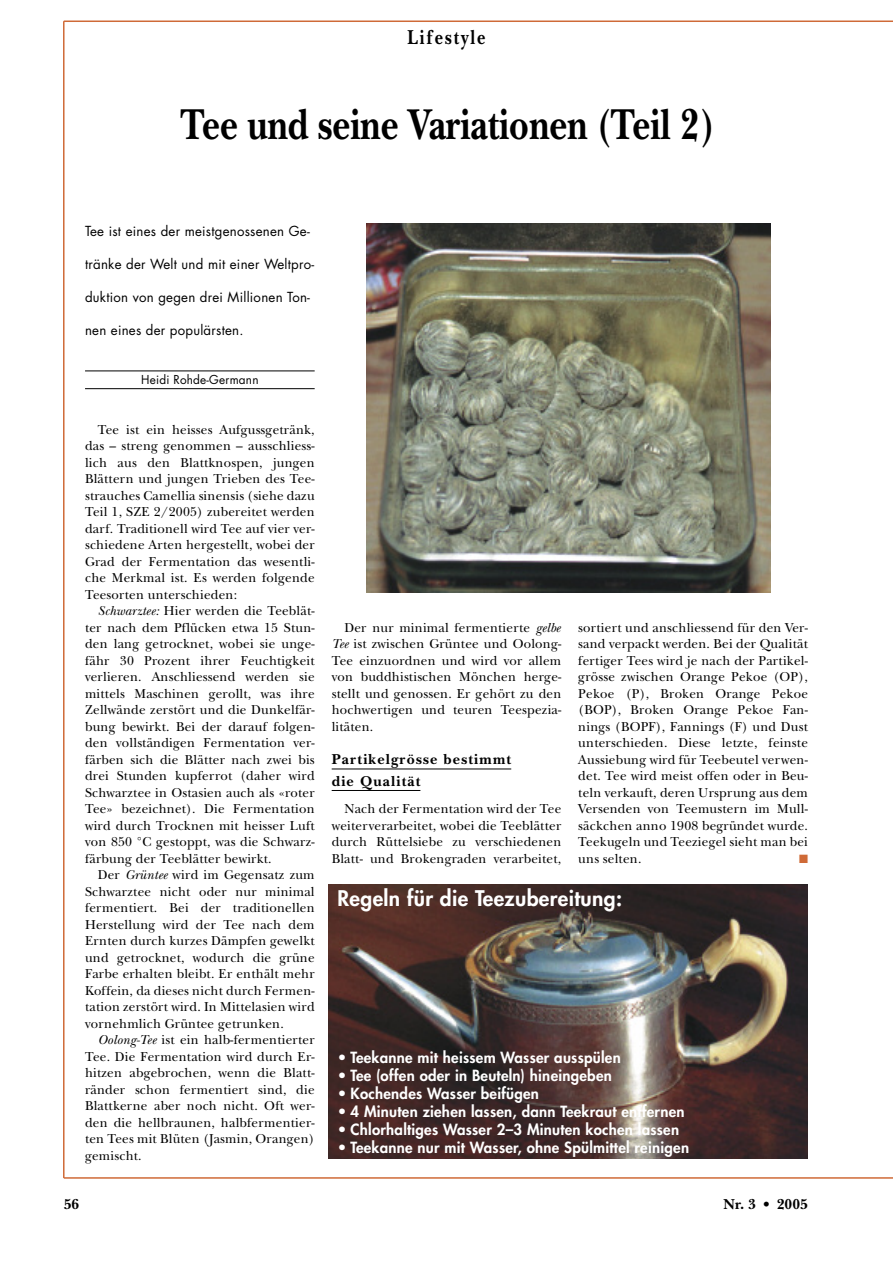
<style>
.page{position:relative;width:893px;height:1263px;background:#fff}
.page>*{position:absolute;margin:0;border:0;box-sizing:border-box;transform-origin:0 0}
.t1{font:700 45px "New Baskerville";color:#000;scale:.8 1}
.t2{font:800 21px "Futura";letter-spacing:.015em;color:#fff}
.t3{font:700 21px "New Baskerville";letter-spacing:.115em;color:#000;scale:.8 1}
.t4{font:800 15px "Futura";letter-spacing:.015em;color:#fff}
.t5{font:700 15px/21.5px "New Baskerville";letter-spacing:.08em;color:#000}
.t6{font:13.5px/16.5px "New Baskerville";letter-spacing:.015em;color:#000;text-align:justify}
.t7{font:13.5px "Futura";letter-spacing:.02em;color:#000}
.t8{font:12px "Futura";letter-spacing:.02em;color:#000}
.t9{font:12px "Zapf Dingbats";color:#cf6a37}
.s1{font-style:italic}
</style>
<div class="page">
<hr style="left:63px;top:21px;width:2px;height:1157px;background:#cf6a37">
<hr style="left:64px;top:1177px;width:829px;height:2px;background:#cf6a37">
<hr style="left:64px;top:21px;width:829px;height:1px;background:#cf6a37">
<hr style="left:85px;top:370px;width:230px;height:1px;background:#000">
<hr style="left:85px;top:388px;width:230px;height:1px;background:#000">
<hr style="left:332px;top:769px;width:179px;height:1px;background:#000">
<hr style="left:332px;top:790px;width:88px;height:1px;background:#000">
<img style="left:366px;top:224px;width:404px;height:368px">
<img style="left:328px;top:884px;width:480px;height:275px">
<h2 class="t3" style="left:407px;top:24px;width:99px">Lifestyle</h2>
<h1 class="t1" style="left:181px;top:97px;width:666px">Tee und seine Variationen (Teil 2)</h1>
<p class="t7" style="left:85px;top:224px;width:226px">Tee ist eines der meistgenossenen Ge-</p>
<p class="t7" style="left:85px;top:257px;width:231px">tränke der Welt und mit einer Weltpro-</p>
<p class="t7" style="left:85px;top:290px;width:226px">duktion von gegen drei Millionen Ton-</p>
<p class="t7" style="left:85px;top:323px;width:160px">nen eines der populärsten.</p>
<p class="t8" style="left:141px;top:374px;width:119px">Heidi Rohde-Germann</p>
<p class="t6" style="left:85px;top:421px;width:231px;text-indent:13px">Tee ist ein heisses Aufgussgetränk, das – streng genommen – ausschliess&shy;lich aus den Blattknospen, jungen Blättern und jungen Trieben des Tee&shy;strauches Camellia sinensis (siehe dazu Teil 1, SZE 2/2005) zubereitet werden darf. Traditionell wird Tee auf vier ver&shy;schiedene Arten hergestellt, wobei der Grad der Fermentation das wesentli&shy;che Merkmal ist. Es werden folgende Teesorten unterschieden:</p>
<p class="t6" style="left:85px;top:602px;width:231px;text-indent:13px"><span class="s1">Schwarztee:</span> Hier werden die Teeblät&shy;ter nach dem Pflücken etwa 15 Stun&shy;den lang getrocknet, wobei sie unge&shy;fähr 30 Prozent ihrer Feuchtigkeit verlieren. Anschliessend werden sie mittels Maschinen gerollt, was ihre Zellwände zerstört und die Dunkelfär&shy;bung bewirkt. Bei der darauf folgen&shy;den vollständigen Fermentation ver&shy;färben sich die Blätter nach zwei bis drei Stunden kupferrot (daher wird Schwarztee in Ostasien auch als «roter Tee» bezeichnet). Die Fermentation wird durch Trocknen mit heisser Luft von 850 °C gestoppt, was die Schwarz&shy;färbung der Teeblätter bewirkt.</p>
<p class="t6" style="left:85px;top:866px;width:231px;text-indent:13px">Der <span class="s1">Grüntee</span> wird im Gegensatz zum Schwarztee nicht oder nur minimal fermentiert. Bei der traditionellen Herstellung wird der Tee nach dem Ernten durch kurzes Dämpfen gewelkt und getrocknet, wodurch die grüne Farbe erhalten bleibt. Er enthält mehr Koffein, da dieses nicht durch Fermen&shy;tation zerstört wird. In Mittelasien wird vornehmlich Grüntee getrunken.</p>
<p class="t6" style="left:85px;top:1031px;width:231px;text-indent:13px"><span class="s1">Oolong-Tee</span> ist ein halb-fermentierter Tee. Die Fermentation wird durch Er&shy;hitzen abgebrochen, wenn die Blatt&shy;ränder schon fermentiert sind, die Blattkerne aber noch nicht. Oft wer&shy;den die hellbraunen, halbfermentier&shy;ten Tees mit Blüten (Jasmin, Orangen) gemischt.</p>
<p class="t6" style="left:332px;top:619px;width:231px;text-indent:13px">Der nur minimal fermentierte <span class="s1">gelbe Tee</span> ist zwischen Grüntee und Oolong-Tee einzuordnen und wird vor allem von buddhistischen Mönchen herge&shy;stellt und genossen. Er gehört zu den hochwertigen und teuren Teespezia&shy;litäten.</p>
<p class="t5" style="left:332px;top:748px;width:181px">Partikelgrösse bestimmt die Qualität</p>
<p class="t6" style="left:332px;top:800px;width:231px;text-indent:13px">Nach der Fermentation wird der Tee weiterverarbeitet, wobei die Teeblätter durch Rüttelsiebe zu verschiedenen Blatt- und Brokengraden verarbeitet,</p>
<p class="t6" style="left:578px;top:619px;width:231px">sortiert und anschliessend für den Ver&shy;sand verpackt werden. Bei der Qualität fertiger Tees wird je nach der Partikel&shy;grösse zwischen Orange Pekoe (OP), Pekoe (P), Broken Orange Pekoe (BOP), Broken Orange Pekoe Fan&shy;nings (BOPF), Fannings (F) und Dust unterschieden. Diese letzte, feinste Aussiebung wird für Teebeutel verwen&shy;det. Tee wird meist offen oder in Beu&shy;teln verkauft, deren Ursprung aus dem Versenden von Teemustern im Mull&shy;säckchen anno 1908 begründet wurde.<br>Teekugeln und Teeziegel sieht man bei uns selten.</p>
<p class="t9" style="left:799px;top:851px;width:10px">■</p>
<h2 class="t2" style="left:338px;top:888px;width:286px">Regeln für die Teezubereitung:</h2>
<p class="t4" style="left:338px;top:1050px;width:285px">• Teekanne mit heissem Wasser ausspülen</p>
<p class="t4" style="left:338px;top:1068px;width:276px">• Tee (offen oder in Beuteln) hineingeben</p>
<p class="t4" style="left:338px;top:1086px;width:203px">• Kochendes Wasser beifügen</p>
<p class="t4" style="left:338px;top:1104px;width:348px">• 4 Minuten ziehen lassen, dann Teekraut entfernen</p>
<p class="t4" style="left:338px;top:1122px;width:343px">• Chlorhaltiges Wasser 2–3 Minuten kochen lassen</p>
<p class="t4" style="left:338px;top:1140px;width:353px">• Teekanne nur mit Wasser, ohne Spülmittel reinigen</p>
<p class="t5" style="left:64px;top:1193px;width:17px">56</p>
<p class="t5" style="left:724px;top:1193px;width:86px">Nr. 3 • 2005</p>
</div>
